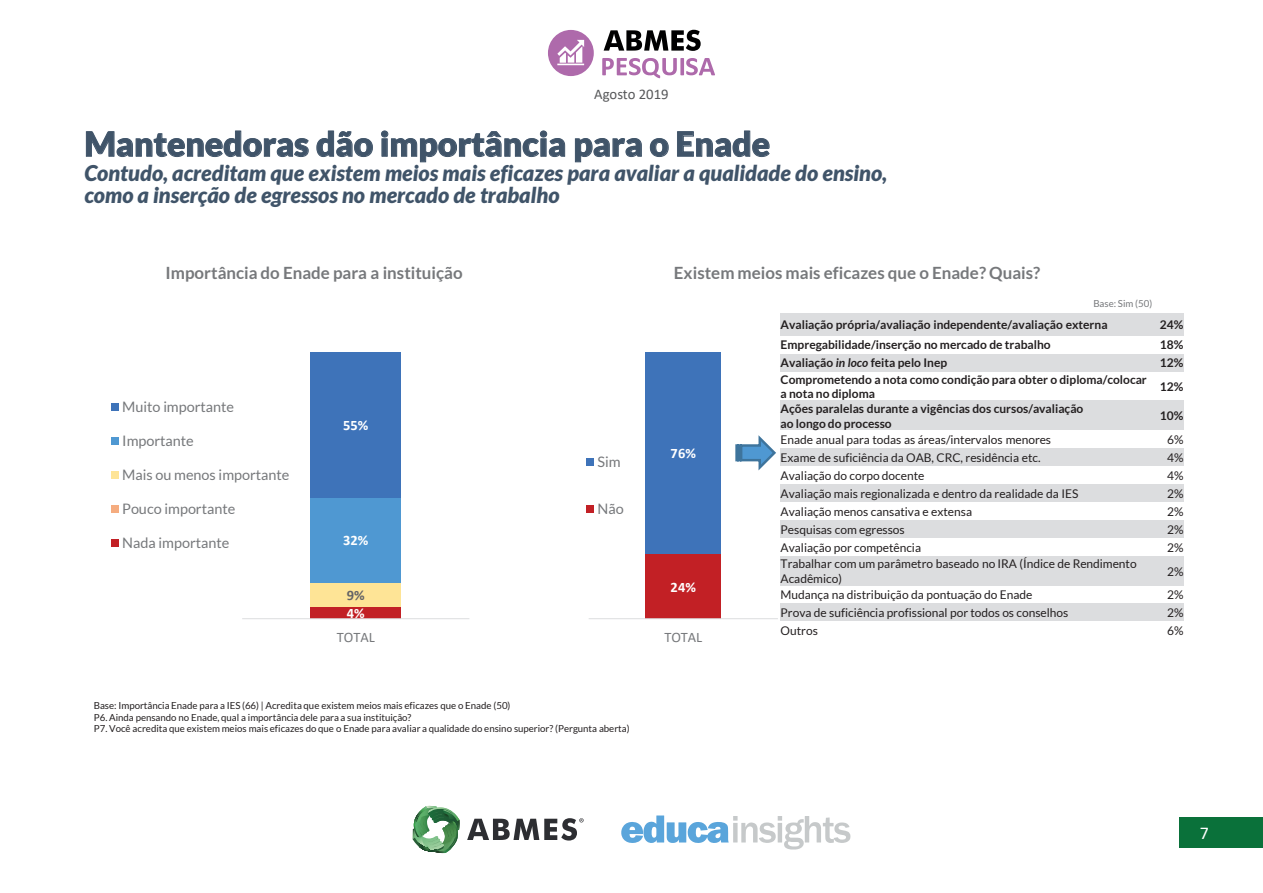
<style>
.page{position:relative;width:1263px;height:893px;background:#fff}
.page>*{position:absolute;margin:0;border:0;box-sizing:border-box;transform-origin:0 0}
.t1{font:900 33.6px "Lato";color:#405469}
.t2{font:italic 900 21.75px "Lato";color:#405469}
.t3{font:italic 900 21.6px "Lato";color:#405469}
.t4{font:18px "Calibri";color:#fff}
.t5{font:700 16.95px "Lato";color:#76787b}
.t6{font:14.7px "Calibri";color:#57585a}
.t7{font:14.4px "Lato";color:#76787b}
.t8{font:700 14.4px "Calibri";letter-spacing:.005em;color:#fff}
.t9{font:14.4px "Calibri";color:#76787b}
.t10{font:700 14.4px "Calibri";color:#636366}
.t11{font:12px/14.4px "Lato";color:#231f20}
.t12{font:700 12px/14.4px "Lato";color:#231f20}
.t13{font:9.75px "Lato";letter-spacing:-.005em;color:#231f20}
.t14{font:9.6px/11.6px "Lato";color:#231f20}
.t15{font:9.6px "Lato";color:#76787b}
.s1{font-style:italic}
</style>
<div class="page">
<svg style="left:621px;top:815px;width:229px;height:34px"></svg>
<svg style="left:412px;top:806px;width:48px;height:47px"></svg>
<svg style="left:467px;top:818px;width:117px;height:22px"></svg>
<div style="left:548px;top:30px;width:46px;height:46px;background:#ae6aab;border-radius:50%"></div>
<svg style="left:604px;top:30px;width:97px;height:21px"></svg>
<svg style="left:602px;top:58px;width:113px;height:20px"></svg>
<svg style="left:557px;top:40px;width:27px;height:25px"></svg>
<div style="left:1179px;top:817px;width:84px;height:30px;background:#0a713a"></div>
<svg style="left:85px;top:130px;width:224px;height:28px"></svg>
<svg style="left:316px;top:130px;width:57px;height:28px"></svg>
<svg style="left:381px;top:130px;width:185px;height:33px"></svg>
<svg style="left:574px;top:138px;width:68px;height:25px"></svg>
<svg style="left:649px;top:138px;width:20px;height:20px"></svg>
<svg style="left:677px;top:130px;width:93px;height:28px"></svg>
<div style="left:310px;top:607px;width:91px;height:12px;background:#c22025"></div>
<div style="left:310px;top:582px;width:91px;height:25px;background:#fee496"></div>
<div style="left:310px;top:498px;width:91px;height:84px;background:#4f98d2"></div>
<div style="left:310px;top:352px;width:91px;height:146px;background:#3e73b9"></div>
<hr style="left:242px;top:618px;width:227px;height:1px;background:#dcdddf">
<div style="left:111px;top:403px;width:8px;height:8px;background:#3e73b9"></div>
<div style="left:111px;top:437px;width:8px;height:8px;background:#4f98d2"></div>
<div style="left:111px;top:471px;width:8px;height:8px;background:#fee496"></div>
<div style="left:111px;top:505px;width:8px;height:8px;background:#f5ac7f"></div>
<div style="left:111px;top:539px;width:8px;height:8px;background:#c22025"></div>
<div style="left:645px;top:554px;width:76px;height:65px;background:#c22025"></div>
<div style="left:645px;top:352px;width:76px;height:202px;background:#3e73b9"></div>
<hr style="left:589px;top:618px;width:189px;height:1px;background:#dcdddf">
<div style="left:586px;top:458px;width:8px;height:8px;background:#3e73b9"></div>
<div style="left:586px;top:505px;width:8px;height:8px;background:#c22025"></div>
<div style="left:780px;top:313px;width:370px;height:23px;background:#dcdddf"></div>
<div style="left:1150px;top:313px;width:34px;height:23px;background:#dcdddf"></div>
<div style="left:780px;top:353px;width:370px;height:18px;background:#dcdddf"></div>
<div style="left:1150px;top:353px;width:34px;height:18px;background:#dcdddf"></div>
<div style="left:780px;top:401px;width:370px;height:29px;background:#dcdddf"></div>
<div style="left:1150px;top:401px;width:34px;height:29px;background:#dcdddf"></div>
<div style="left:780px;top:448px;width:370px;height:18px;background:#dcdddf"></div>
<div style="left:1150px;top:448px;width:34px;height:18px;background:#dcdddf"></div>
<div style="left:780px;top:484px;width:370px;height:18px;background:#dcdddf"></div>
<div style="left:1150px;top:484px;width:34px;height:18px;background:#dcdddf"></div>
<div style="left:780px;top:520px;width:370px;height:18px;background:#dcdddf"></div>
<div style="left:1150px;top:520px;width:34px;height:18px;background:#dcdddf"></div>
<div style="left:780px;top:556px;width:370px;height:29px;background:#dcdddf"></div>
<div style="left:1150px;top:556px;width:34px;height:29px;background:#dcdddf"></div>
<div style="left:780px;top:603px;width:370px;height:18px;background:#dcdddf"></div>
<div style="left:1150px;top:603px;width:34px;height:18px;background:#dcdddf"></div>
<svg style="left:735px;top:435px;width:41px;height:36px"></svg>
<p class="t6" style="left:594px;top:84px;width:76px">Agosto 2019</p>
<h1 class="t1" style="left:84px;top:124px;width:687px">Mantenedoras dão importância para o Enade</h1>
<h2 class="t2" style="left:84px;top:160px;width:804px">Contudo, acreditam que existem meios mais eficazes para avaliar a qualidade do ensino,</h2>
<h3 class="t3" style="left:84px;top:183px;width:477px">como a inserção de egressos no mercado de trabalho</h3>
<h3 class="t5" style="left:165px;top:263px;width:299px">Importância do Enade para a instituição</h3>
<p class="t7" style="left:122px;top:399px;width:113px">Muito importante</p>
<p class="t7" style="left:122px;top:433px;width:73px">Importante</p>
<p class="t7" style="left:122px;top:467px;width:169px">Mais ou menos importante</p>
<p class="t7" style="left:122px;top:501px;width:115px">Pouco importante</p>
<p class="t7" style="left:122px;top:535px;width:109px">Nada importante</p>
<p class="t8" style="left:343px;top:415px;width:27px">55%</p>
<p class="t8" style="left:343px;top:530px;width:27px">32%</p>
<p class="t10" style="left:347px;top:585px;width:19px">9%</p>
<p class="t8" style="left:347px;top:603px;width:19px">4%</p>
<p class="t9" style="left:337px;top:627px;width:39px">TOTAL</p>
<p class="t7" style="left:598px;top:453px;width:25px">Sim</p>
<p class="t7" style="left:598px;top:501px;width:28px">Não</p>
<p class="t13" style="left:94px;top:700px;width:418px">Base: Importância Enade para a IES (66) | Acredita que existem meios mais eficazes que o Enade (50)</p>
<p class="t14" style="left:94px;top:711px;width:537px">P6. Ainda pensando no Enade, qual a importância dele para a sua instituição?<br>P7. Você acredita que existem meios mais eficazes do que o Enade para avaliar a qualidade do ensino superior? (Pergunta aberta)</p>
<h3 class="t5" style="left:674px;top:263px;width:368px">Existem meios mais eficazes que o Enade? Quais?</h3>
<p class="t15" style="left:1093px;top:298px;width:60px">Base: Sim (50)</p>
<p class="t8" style="left:671px;top:443px;width:27px">76%</p>
<p class="t8" style="left:671px;top:577px;width:27px">24%</p>
<p class="t9" style="left:664px;top:627px;width:39px">TOTAL</p>
<p class="t12" style="left:781px;top:318px;width:328px">Avaliação própria/avaliação independente/avaliação externa</p>
<p class="t12" style="left:1160px;top:318px;width:25px">24%</p>
<p class="t12" style="left:781px;top:338px;width:271px">Empregabilidade/inserção no mercado de trabalho</p>
<p class="t12" style="left:1160px;top:338px;width:25px">18%</p>
<p class="t12" style="left:781px;top:356px;width:168px">Avaliação <span class="s1">in loco</span> feita pelo Inep</p>
<p class="t12" style="left:1160px;top:356px;width:25px">12%</p>
<p class="t12" style="left:781px;top:372px;width:368px">Comprometendo a nota como condição para obter o diploma/colocar a nota no diploma</p>
<p class="t12" style="left:1160px;top:379px;width:25px">12%</p>
<p class="t12" style="left:781px;top:401px;width:304px">Ações paralelas durante a vigências dos cursos/avaliação ao longo do processo</p>
<p class="t12" style="left:1160px;top:409px;width:25px">10%</p>
<p class="t11" style="left:781px;top:432px;width:272px">Enade anual para todas as áreas/intervalos menores</p>
<p class="t11" style="left:1167px;top:432px;width:18px">6%</p>
<p class="t11" style="left:781px;top:450px;width:261px">Exame de suficiência da OAB, CRC, residência etc.</p>
<p class="t11" style="left:1167px;top:450px;width:18px">4%</p>
<p class="t11" style="left:781px;top:468px;width:145px">Avaliação do corpo docente</p>
<p class="t11" style="left:1167px;top:468px;width:18px">4%</p>
<p class="t11" style="left:781px;top:486px;width:299px">Avaliação mais regionalizada e dentro da realidade da IES</p>
<p class="t11" style="left:1167px;top:486px;width:18px">2%</p>
<p class="t11" style="left:781px;top:504px;width:193px">Avaliação menos cansativa e extensa</p>
<p class="t11" style="left:1167px;top:504px;width:18px">2%</p>
<p class="t11" style="left:781px;top:522px;width:126px">Pesquisas com egressos</p>
<p class="t11" style="left:1167px;top:522px;width:18px">2%</p>
<p class="t11" style="left:781px;top:540px;width:142px">Avaliação por competência</p>
<p class="t11" style="left:1167px;top:540px;width:18px">2%</p>
<p class="t11" style="left:781px;top:557px;width:358px">Trabalhar com um parâmetro baseado no IRA (Índice de Rendimento<br>Acadêmico)</p>
<p class="t11" style="left:1167px;top:564px;width:18px">2%</p>
<p class="t11" style="left:781px;top:587px;width:253px">Mudança na distribuição da pontuação do Enade</p>
<p class="t11" style="left:1167px;top:587px;width:18px">2%</p>
<p class="t11" style="left:781px;top:605px;width:289px">Prova de suficiência profissional por todos os conselhos</p>
<p class="t11" style="left:1167px;top:605px;width:18px">2%</p>
<p class="t11" style="left:781px;top:623px;width:39px">Outros</p>
<p class="t11" style="left:1167px;top:623px;width:18px">6%</p>
<h3 class="t4" style="left:1200px;top:820px;width:11px">7</h3>
</div>
